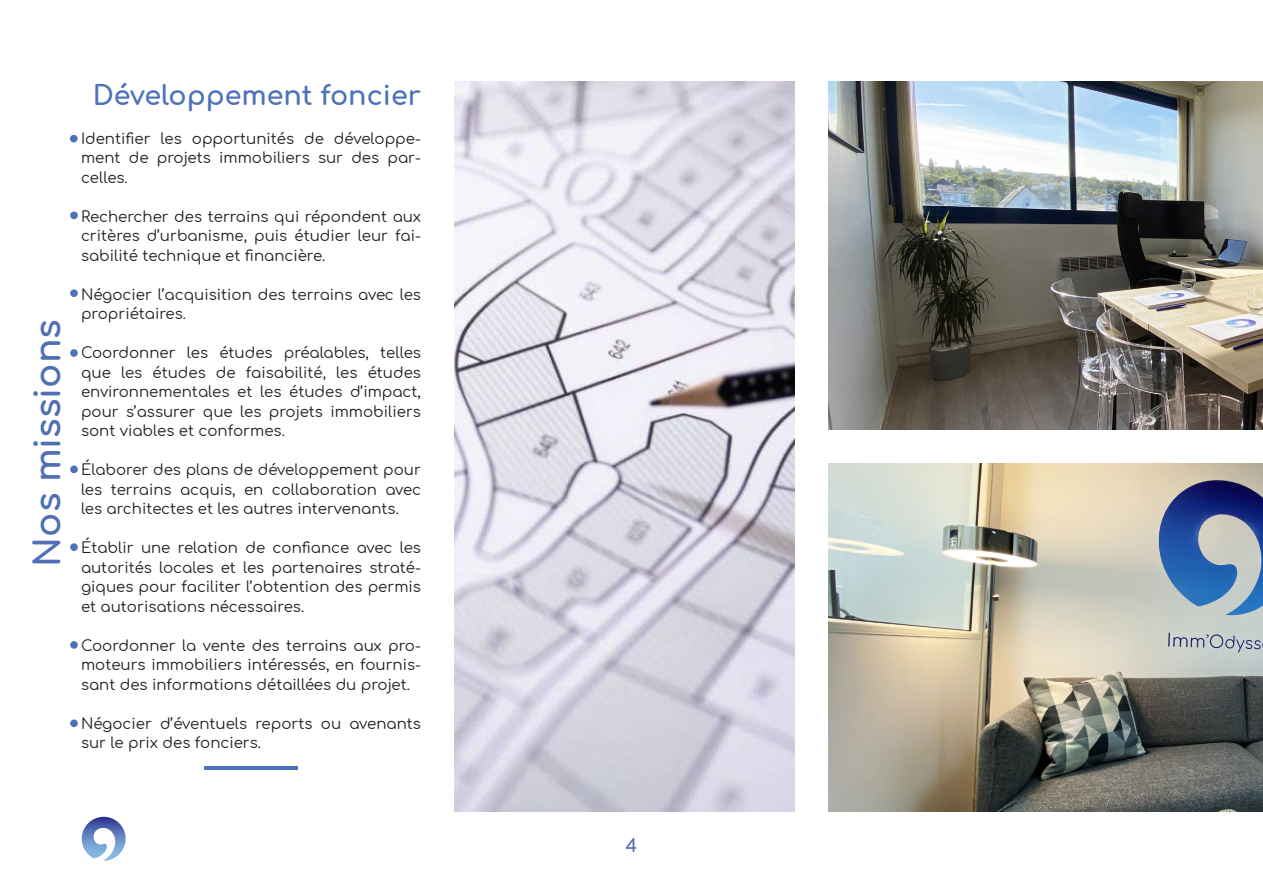
<style>
.page{position:relative;width:1263px;height:893px;background:#fff}
.page>*{position:absolute;margin:0;border:0;box-sizing:border-box;transform-origin:0 0}
.Headlines{font:700 36px "Comfortaa";color:#516fb5}
.t1{font:700 27px "Comfortaa";color:#4d72b8}
.t2{font:700 18px "Comfortaa";color:#516fb5}
.t3{font:15px/19.5px "Comfortaa";color:#231f20;text-align:justify}
</style>
<div class="page">
<svg style="left:82px;top:817px;width:44px;height:44px"></svg>
<hr style="left:204px;top:766px;width:94px;height:3px;background:#4d72b8">
<img style="left:828px;top:81px;width:435px;height:349px">
<img style="left:828px;top:463px;width:435px;height:349px">
<img style="left:455px;top:81px;width:340px;height:731px">
<div style="left:70px;top:135px;width:8px;height:7px;background:#4d72b8;border-radius:50%"></div>
<div style="left:70px;top:212px;width:8px;height:7px;background:#4d72b8;border-radius:50%"></div>
<div style="left:70px;top:289px;width:8px;height:8px;background:#4d72b8;border-radius:50%"></div>
<div style="left:70px;top:349px;width:8px;height:8px;background:#4d72b8;border-radius:50%"></div>
<div style="left:70px;top:466px;width:8px;height:7px;background:#4d72b8;border-radius:50%"></div>
<div style="left:70px;top:543px;width:8px;height:8px;background:#4d72b8;border-radius:50%"></div>
<div style="left:70px;top:641px;width:8px;height:8px;background:#4d72b8;border-radius:50%"></div>
<div style="left:70px;top:719px;width:8px;height:8px;background:#4d72b8;border-radius:50%"></div>
<p class="Headlines" style="left:14px;top:567px;width:249px;rotate:-90deg">Nos missions</p>
<p class="t1" style="left:93px;top:70px;width:330px">Développement foncier</p>
<p class="t3" style="left:81px;top:127px;width:341px">Identifier les opportunités de développe&shy;ment de projets immobiliers sur des par&shy;celles.</p>
<p class="t3" style="left:81px;top:205px;width:341px">Rechercher des terrains qui répondent aux critères d’urbanisme, puis étudier leur fai&shy;sabilité technique et financière.</p>
<p class="t3" style="left:81px;top:283px;width:341px">Négocier l’acquisition des terrains avec les propriétaires.</p>
<p class="t3" style="left:81px;top:341px;width:341px">Coordonner les études préalables, telles que les études de faisabilité, les études environnementales et les études d’impact, pour s’assurer que les projets immobiliers sont viables et conformes.</p>
<p class="t3" style="left:81px;top:458px;width:341px">Élaborer des plans de développement pour les terrains acquis, en collaboration avec les architectes et les autres intervenants.</p>
<p class="t3" style="left:81px;top:536px;width:341px">Établir une relation de confiance avec les autorités locales et les partenaires straté&shy;giques pour faciliter l’obtention des permis et autorisations nécessaires.</p>
<p class="t3" style="left:81px;top:634px;width:341px">Coordonner la vente des terrains aux pro&shy;moteurs immobiliers intéressés, en fournis&shy;sant des informations détaillées du projet.</p>
<p class="t3" style="left:81px;top:712px;width:341px">Négocier d’éventuels reports ou avenants sur le prix des fonciers.</p>
<p class="t2" style="left:626px;top:829px;width:13px">4</p>
</div>
